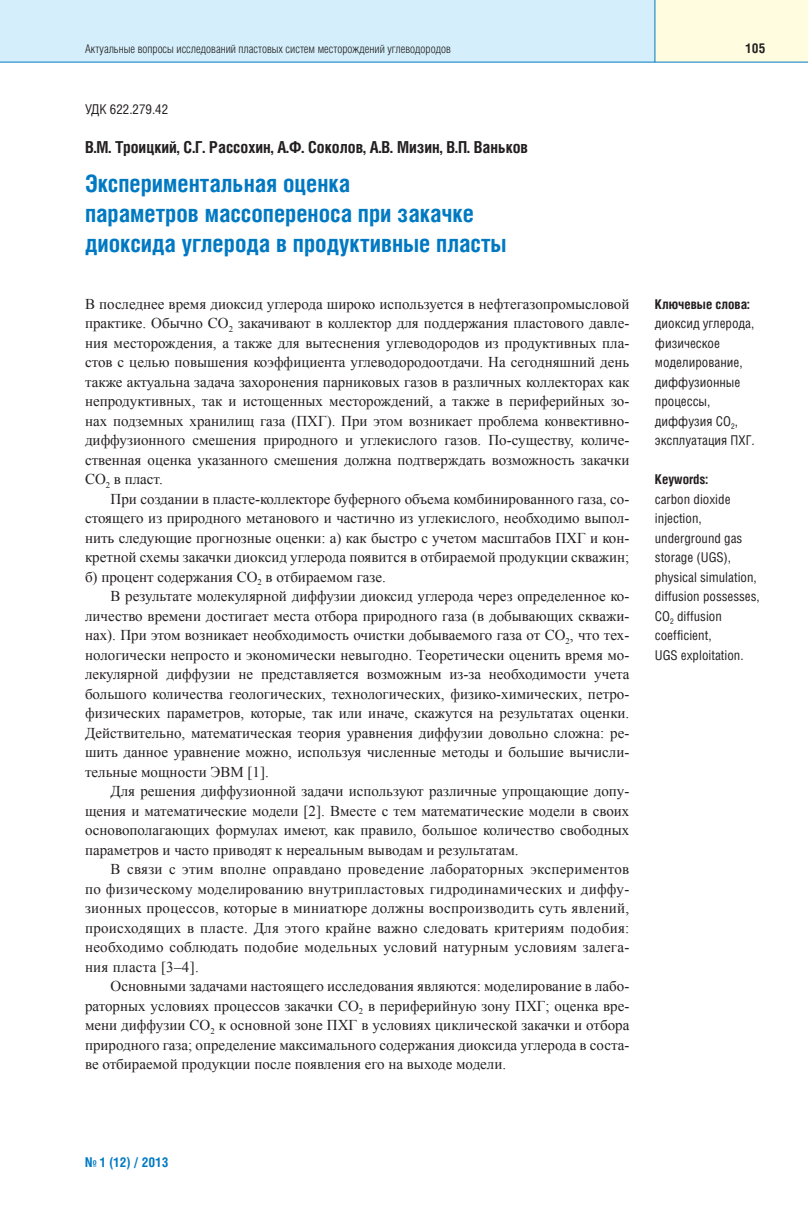
<style>
.page{position:relative;width:808px;height:1212px;background:#fff}
.page>*{position:absolute;margin:0;border:0;box-sizing:border-box;transform-origin:0 0}
.t1{font:700 24px/30px "Helios Cond";color:#0079c2}
.t2{font:700 16.5px "Helios Cond";color:#231f20}
.t3{font:15px/19.5px "Times New Roman";color:#231f20;text-align:justify}
.t4{font:13.5px/19.5px "Helios Cond";color:#231f20}
.t5{font:700 13.5px "Helios Cond";color:#231f20}
.t6{font:700 13.5px "Helios Cond";color:#0079c2}
.t7{font:300 12px "Helios Cond";color:#231f20}
</style>
<div class="page">
<div style="left:0;top:0;width:668px;height:62px;background:#d4effb"></div>
<div style="left:655px;top:0;width:153px;height:62px;background:#fffce0"></div>
<hr style="left:0;top:62px;width:808px;height:1px;background:#0079c2">
<hr style="left:654px;top:0;width:1px;height:62px;background:#0079c2">
<p class="t7" style="left:85px;top:45px;width:367px">Актуальные вопросы исследований пластовых систем месторождений углеводородов</p>
<p class="t5" style="left:745px;top:44px;width:21px">105</p>
<p class="t4" style="left:85px;top:100px;width:85px">УДК 622.279.42</p>
<p class="t2" style="left:85px;top:141px;width:445px">В.М. Троицкий, С.Г. Рассохин, А.Ф. Соколов, А.В. Мизин, В.П. Ваньков</p>
<h1 class="t1" style="left:85px;top:170px;width:423px">Экспериментальная оценка<br>параметров массопереноса при закачке диоксида углерода в продуктивные пласты</h1>
<p class="t3" style="left:85px;top:294px;width:546px">В последнее время диоксид углерода широко используется в нефтегазопромысловой практике. Обычно СО<sub>2</sub> закачивают в коллектор для поддержания пластового давле&shy;ния месторождения, а также для вытеснения углеводородов из продуктивных пла&shy;стов с целью повышения коэффициента углеводородоотдачи. На сегодняшний день также актуальна задача захоронения парниковых газов в различных коллекторах как непродуктивных, так и истощенных месторождений, а также в периферийных зо&shy;нах подземных хранилищ газа (ПХГ). При этом возникает проблема конвективно&shy;диффузионного смешения природного и углекислого газов. По-существу, количе&shy;ственная оценка указанного смешения должна подтверждать возможность закачки СО<sub>2</sub> в пласт.</p>
<p class="t3" style="left:85px;top:489px;width:546px;text-indent:26px">При создании в пласте-коллекторе буферного объема комбинированного газа, со&shy;стоящего из природного метанового и частично из углекислого, необходимо выпол&shy;нить следующие прогнозные оценки: а) как быстро с учетом масштабов ПХГ и кон&shy;кретной схемы закачки диоксид углерода появится в отбираемой продукции скважин; б) процент содержания СО<sub>2</sub> в отбираемом газе.</p>
<p class="t3" style="left:85px;top:586px;width:546px;text-indent:26px">В результате молекулярной диффузии диоксид углерода через определенное ко&shy;личество времени достигает места отбора природного газа (в добывающих скважи&shy;нах). При этом возникает необходимость очистки добываемого газа от СО<sub>2</sub>, что тех&shy;нологически непросто и экономически невыгодно. Теоретически оценить время мо&shy;лекулярной диффузии не представляется возможным из-за необходимости учета большого количества геологических, технологических, физико-химических, петро&shy;физических параметров, которые, так или иначе, скажутся на результатах оценки.<br>Действительно, математическая теория уравнения диффузии довольно сложна: ре&shy;шить данное уравнение можно, используя численные методы и большие вычисли&shy;тельные мощности ЭВМ [1].</p>
<p class="t3" style="left:85px;top:781px;width:546px;text-indent:26px">Для решения диффузионной задачи используют различные упрощающие допу&shy;щения и математические модели [2]. Вместе с тем математические модели в своих основополагающих формулах имеют, как правило, большое количество свободных параметров и часто приводят к нереальным выводам и результатам.</p>
<p class="t3" style="left:85px;top:859px;width:546px;text-indent:26px">В связи с этим вполне оправдано проведение лабораторных экспериментов по физическому моделированию внутрипластовых гидродинамических и диффу&shy;зионных процессов, которые в миниатюре должны воспроизводить суть явлений, происходящих в пласте. Для этого крайне важно следовать критериям подобия: необходимо соблюдать подобие модельных условий натурным условиям залега&shy;ния пласта [3–4].</p>
<p class="t3" style="left:85px;top:976px;width:546px;text-indent:26px">Основными задачами настоящего исследования являются: моделирование в лабо&shy;раторных условиях процессов закачки СО<sub>2</sub> в периферийную зону ПХГ; оценка вре&shy;мени диффузии СО<sub>2</sub> к основной зоне ПХГ в условиях циклической закачки и отбора природного газа; определение максимального содержания диоксида углерода в соста&shy;ве отбираемой продукции после появления его на выходе модели.</p>
<p class="t5" style="left:655px;top:299px;width:96px">Ключевые слова:</p>
<p class="t4" style="left:655px;top:315px;width:101px">диоксид углерода, физическое моделирование, диффузионные процессы, диффузия CO<sub>2</sub>, эксплуатация ПХГ.</p>
<p class="t5" style="left:655px;top:475px;width:55px">Keywords:</p>
<p class="t4" style="left:655px;top:490px;width:106px">carbon dioxide injection, underground gas storage (UGS), physical simulation, diffusion possesses,<br>CO<sub>2</sub> diffusion coefficient,<br>UGS exploitation.</p>
<p class="t6" style="left:85px;top:1158px;width:85px">№ 1 (12) / 2013</p>
</div>
